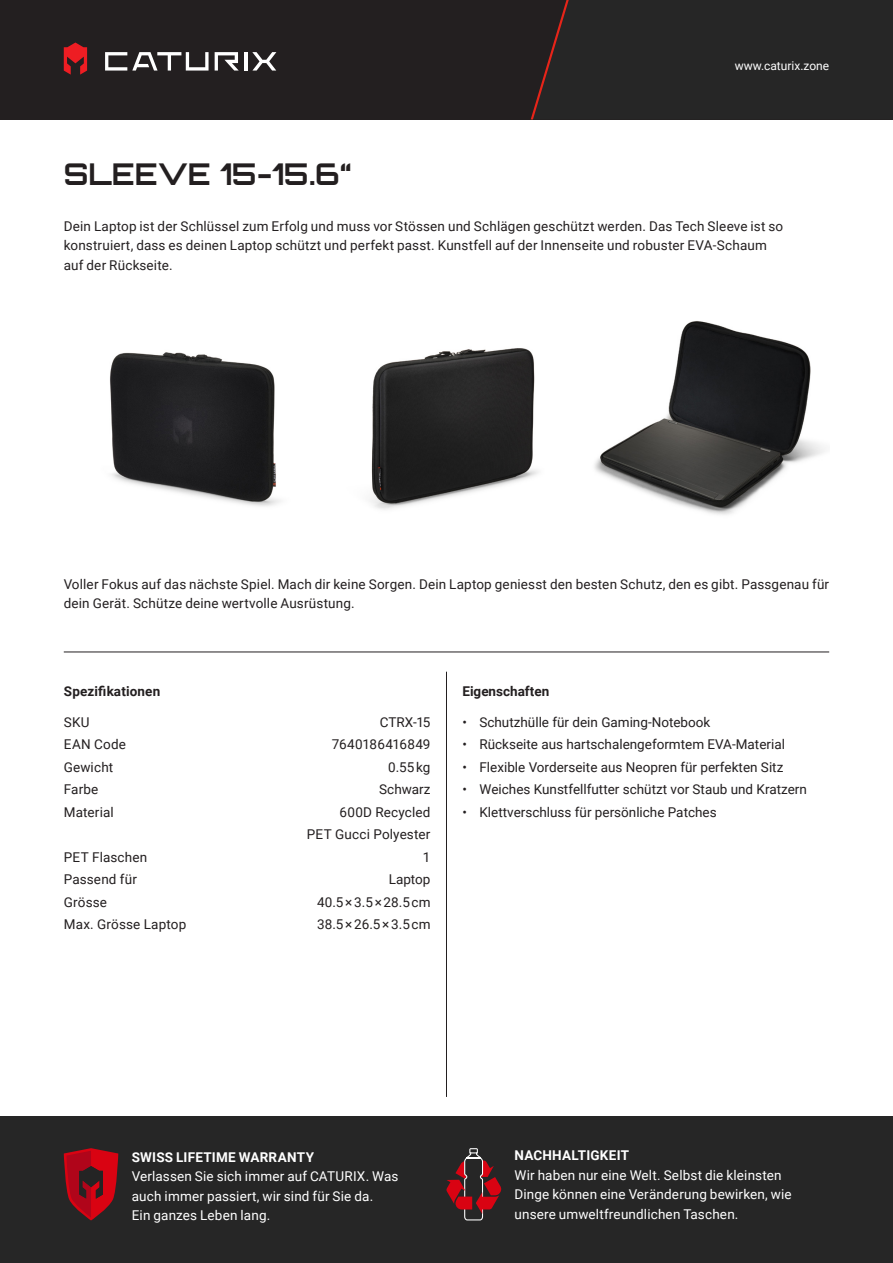
<style>
.page{position:relative;width:893px;height:1263px;background:#fff}
.page>*{position:absolute;margin:0;border:0;box-sizing:border-box;transform-origin:0 0}
.t1{font:700 30px "Orbitron";color:#231f20}
.t2{font:13.5px/19.5px "Roboto";letter-spacing:.01em;color:#231f20}
.t3{font:13.5px/19.5px "Roboto";letter-spacing:.01em;color:#fff}
.t4{font:700 13.5px "Roboto";letter-spacing:.02em;color:#fff}
.t5{font:700 13.5px "Roboto";letter-spacing:.005em;color:#231f20}
.t6{font:12px "Roboto";color:#fff}
</style>
<div class="page">
<div style="left:0;top:1116px;width:893px;height:147px;background:#262626"></div>
<hr style="left:64px;top:652px;width:765px;height:1px;background:#231f20">
<div style="left:0;top:0;width:893px;height:119px;background:#231f20"></div>
<svg style="left:529px;top:0;width:364px;height:120px"></svg>
<svg style="left:64px;top:43px;width:23px;height:32px"></svg>
<svg style="left:252px;top:52px;width:24px;height:19px"></svg>
<hr style="left:244px;top:52px;width:3px;height:19px;background:#fff">
<svg style="left:215px;top:52px;width:24px;height:19px"></svg>
<svg style="left:105px;top:52px;width:104px;height:19px"></svg>
<svg style="left:64px;top:1148px;width:54px;height:72px"></svg>
<svg style="left:446px;top:1148px;width:55px;height:72px"></svg>
<hr style="left:446px;top:672px;width:1px;height:425px;background:#231f20">
<img style="left:110px;top:321px;width:715px;height:194px">
<p class="t1" style="left:64px;top:155px;width:290px">SLEEVE 15-15.6“</p>
<p class="t6" style="left:735px;top:58px;width:96px">www.caturix.zone</p>
<p class="t2" style="left:64px;top:215px;width:721px">Dein Laptop ist der Schlüssel zum Erfolg und muss vor Stössen und Schlägen geschützt werden. Das Tech Sleeve ist so konstruiert, dass es deinen Laptop schützt und perfekt passt. Kunstfell auf der Innenseite und robuster EVA-Schaum auf der Rückseite.</p>
<p class="t2" style="left:64px;top:574px;width:767px">Voller Fokus auf das nächste Spiel. Mach dir keine Sorgen. Dein Laptop geniesst den besten Schutz, den es gibt. Passgenau für dein Gerät. Schütze deine wertvolle Ausrüstung.</p>
<p class="t5" style="left:64px;top:682px;width:98px">Spezifikationen</p>
<p class="t5" style="left:462px;top:682px;width:88px">Eigenschaften</p>
<p class="t2" style="left:64px;top:711px;width:27px">SKU</p>
<p class="t2" style="left:380px;top:711px;width:52px">CTRX-15</p>
<p class="t2" style="left:64px;top:734px;width:64px">EAN Code</p>
<p class="t2" style="left:332px;top:734px;width:100px">7640186416849</p>
<p class="t2" style="left:64px;top:756px;width:51px">Gewicht</p>
<p class="t2" style="left:388px;top:756px;width:44px">0.55kg</p>
<p class="t2" style="left:64px;top:779px;width:36px">Farbe</p>
<p class="t2" style="left:379px;top:779px;width:53px">Schwarz</p>
<p class="t2" style="left:64px;top:801px;width:51px">Material</p>
<p class="t2" style="left:339px;top:801px;width:93px">600D Recycled</p>
<p class="t2" style="left:307px;top:824px;width:125px">PET Gucci Polyester</p>
<p class="t2" style="left:64px;top:846px;width:85px">PET Flaschen</p>
<p class="t2" style="left:423px;top:846px;width:9px">1</p>
<p class="t2" style="left:64px;top:869px;width:75px">Passend für</p>
<p class="t2" style="left:389px;top:869px;width:43px">Laptop</p>
<p class="t2" style="left:64px;top:891px;width:45px">Grösse</p>
<p class="t2" style="left:317px;top:891px;width:115px">40.5×3.5×28.5cm</p>
<p class="t2" style="left:64px;top:914px;width:124px">Max. Grösse Laptop</p>
<p class="t2" style="left:317px;top:914px;width:115px">38.5×26.5×3.5cm</p>
<p class="t2" style="left:462px;top:711px;width:249px">• Schutzhülle für dein Gaming-Notebook</p>
<p class="t2" style="left:462px;top:734px;width:324px">• Rückseite aus hartschalengeformtem EVA-Material</p>
<p class="t2" style="left:462px;top:756px;width:322px">• Flexible Vorderseite aus Neopren für perfekten Sitz</p>
<p class="t2" style="left:462px;top:779px;width:346px">• Weiches Kunstfellfutter schützt vor Staub und Kratzern</p>
<p class="t2" style="left:462px;top:801px;width:256px">• Klettverschluss für persönliche Patches</p>
<p class="t4" style="left:132px;top:1147px;width:184px">SWISS LIFETIME WARRANTY</p>
<p class="t3" style="left:132px;top:1166px;width:268px">Verlassen Sie sich immer auf CATURIX. Was auch immer passiert, wir sind für Sie da.<br>Ein ganzes Leben lang.</p>
<p class="t4" style="left:514px;top:1146px;width:116px">NACHHALTIGKEIT</p>
<p class="t3" style="left:514px;top:1164px;width:279px">Wir haben nur eine Welt. Selbst die kleinsten<br>Dinge können eine Veränderung bewirken, wie unsere umweltfreundlichen Taschen.</p>
</div>
